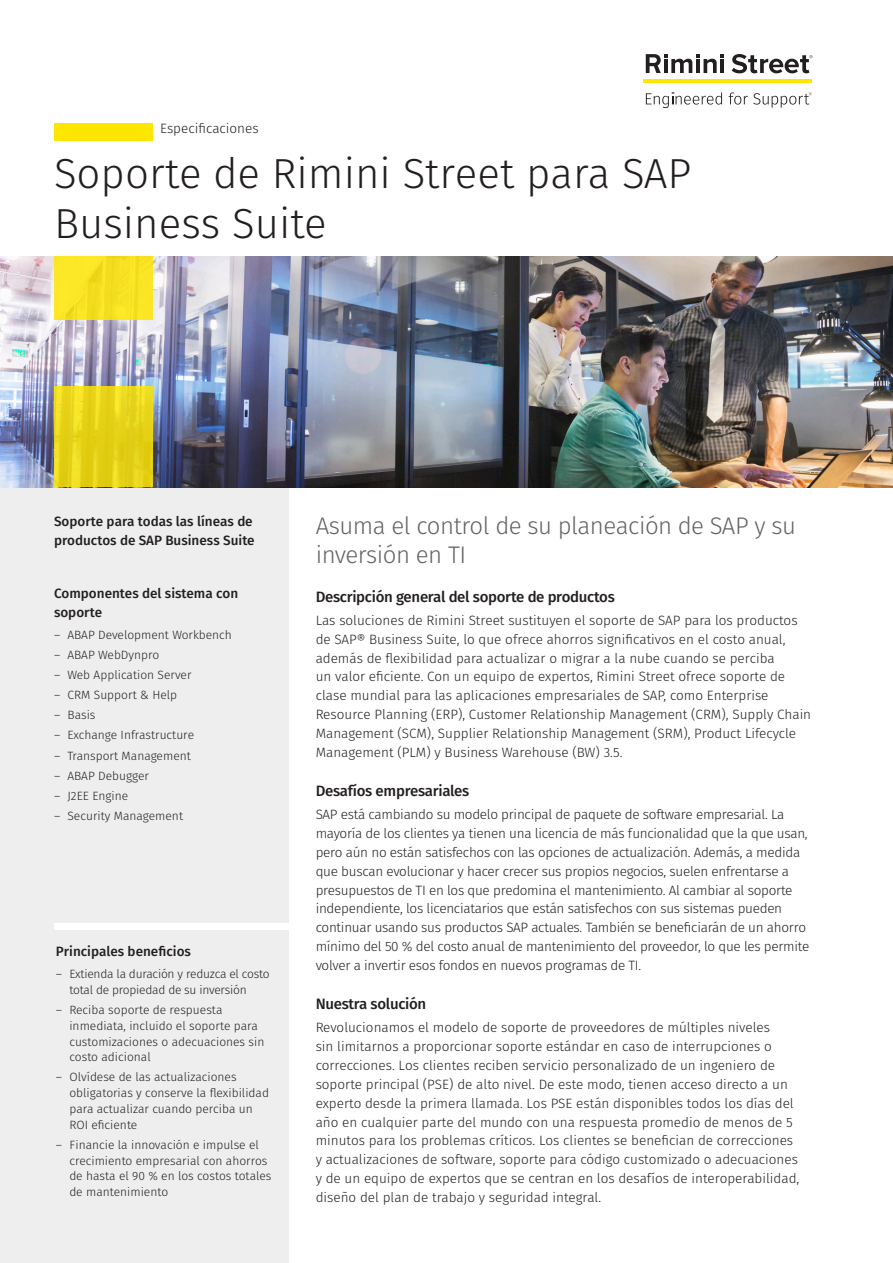
<style>
.page{position:relative;width:893px;height:1263px;background:#fff}
.page>*{position:absolute;margin:0;border:0;box-sizing:border-box;transform-origin:0 0}
.Page_Title{font:300 42px/50.4px "Fira Sans";color:#231f20}
.Intro{font:300 24px/28.8px "Fira Sans";letter-spacing:-.02em;color:#636366}
.Body_Title{font:500 15px "Fira Sans";letter-spacing:-.02em;color:#231f20}
.Body_copy{font:300 13.5px/18.9px "Fira Sans";color:#231f20}
.Body_copy-2{font:300 13.5px/18.9px "Fira Sans";letter-spacing:-.02em;color:#231f20}
.Sidebar_Title{font:500 13.5px/18.9px "Fira Sans";color:#231f20}
.Document_Type_Inform{font:300 13.5px "Fira Sans";color:#231f20}
.t1{font:300 12px/15.8px "Fira Sans";color:#231f20}
.t2{font:300 12px/15.8px "Fira Sans";letter-spacing:-.02em;color:#231f20}
</style>
<div class="page">
<svg style="left:646px;top:54px;width:78px;height:19px"></svg>
<hr style="left:720px;top:59px;width:4px;height:14px;background:#231f20">
<svg style="left:732px;top:54px;width:80px;height:19px"></svg>
<hr style="left:643px;top:79px;width:169px;height:4px;background:#ffe601">
<svg style="left:646px;top:92px;width:76px;height:16px"></svg>
<svg style="left:729px;top:92px;width:82px;height:16px"></svg>
<div style="left:0;top:487px;width:289px;height:776px;background:#eeeeef"></div>
<img style="left:0;top:256px;width:893px;height:231px">
<svg style="left:54px;top:386px;width:98px;height:101px;background:#e7d319"></svg>
<div style="left:54px;top:256px;width:98px;height:64px;background:#fae425"></div>
<div style="left:54px;top:123px;width:98px;height:17px;background:#ffe601"></div>
<div style="left:54px;top:922px;width:235px;height:7px;background:#fff"></div>
<p class="Document_Type_Inform" style="left:160px;top:119px;width:100px">Especificaciones</p>
<p class="Page_Title" style="left:54px;top:148px;width:639px">Soporte de Rimini Street para SAP<br>Business Suite</p>
<p class="Sidebar_Title" style="left:54px;top:512px;width:202px">Soporte para todas las líneas de productos de SAP Business Suite</p>
<p class="Sidebar_Title" style="left:54px;top:583px;width:186px">Componentes del sistema con soporte</p>
<p class="t1" style="left:54px;top:627px;width:179px">― ABAP Development Workbench</p>
<p class="t1" style="left:54px;top:647px;width:107px">― ABAP WebDynpro</p>
<p class="t1" style="left:54px;top:667px;width:139px">― Web Application Server</p>
<p class="t1" style="left:54px;top:687px;width:125px">― CRM Support &amp; Help</p>
<p class="t1" style="left:54px;top:707px;width:43px">― Basis</p>
<p class="t1" style="left:54px;top:727px;width:142px">― Exchange Infrastructure</p>
<p class="t1" style="left:54px;top:747px;width:138px">― Transport Management</p>
<p class="t1" style="left:54px;top:767px;width:96px">― ABAP Debugger</p>
<p class="t1" style="left:54px;top:787px;width:76px">― J2EE Engine</p>
<p class="t1" style="left:54px;top:808px;width:131px">― Security Management</p>
<p class="Sidebar_Title" style="left:56px;top:941px;width:137px">Principales beneficios</p>
<p class="t2" style="left:69px;top:966px;width:202px;text-indent:-14px">― Extienda la duración y reduzca el costo total de propiedad de su inversión</p>
<p class="t1" style="left:69px;top:1002px;width:196px;text-indent:-14px">― Reciba soporte de respuesta inmediata, incluido el soporte para customizaciones o adecuaciones sin costo adicional</p>
<p class="t1" style="left:69px;top:1069px;width:201px;text-indent:-14px">― Olvídese de las actualizaciones obligatorias y conserve la flexibilidad para actualizar cuando perciba un<br>ROI eficiente</p>
<p class="t1" style="left:69px;top:1137px;width:204px;text-indent:-14px">― Financie la innovación e impulse el crecimiento empresarial con ahorros de hasta el 90 % en los costos totales de mantenimiento</p>
<p class="Intro" style="left:316px;top:511px;width:482px">Asuma el control de su planeación de SAP y su inversión en TI</p>
<p class="Body_Title" style="left:316px;top:586px;width:301px">Descripción general del soporte de productos</p>
<p class="Body_copy" style="left:316px;top:610px;width:497px">Las soluciones de Rimini Street sustituyen el soporte de SAP para los productos de SAP® Business Suite, lo que ofrece ahorros significativos en el costo anual, además de flexibilidad para actualizar o migrar a la nube cuando se perciba<br>un valor eficiente. Con un equipo de expertos, Rimini Street ofrece soporte de clase mundial para las aplicaciones empresariales de SAP, como Enterprise Resource Planning (ERP), Customer Relationship Management (CRM), Supply Chain Management (SCM), Supplier Relationship Management (SRM), Product Lifecycle Management (PLM) y Business Warehouse (BW) 3.5.</p>
<p class="Body_Title" style="left:316px;top:780px;width:155px">Desafíos empresariales</p>
<p class="Body_copy-2" style="left:316px;top:805px;width:495px">SAP está cambiando su modelo principal de paquete de software empresarial. La mayoría de los clientes ya tienen una licencia de más funcionalidad que la que usan, pero aún no están satisfechos con las opciones de actualización. Además, a medida que buscan evolucionar y hacer crecer sus propios negocios, suelen enfrentarse a presupuestos de TI en los que predomina el mantenimiento. Al cambiar al soporte independiente, los licenciatarios que están satisfechos con sus sistemas pueden continuar usando sus productos SAP actuales. También se beneficiarán de un ahorro mínimo del 50 % del costo anual de mantenimiento del proveedor, lo que les permite volver a invertir esos fondos en nuevos programas de TI.</p>
<p class="Body_Title" style="left:316px;top:993px;width:112px">Nuestra solución</p>
<p class="Body_copy" style="left:316px;top:1018px;width:485px">Revolucionamos el modelo de soporte de proveedores de múltiples niveles<br>sin limitarnos a proporcionar soporte estándar en caso de interrupciones o correcciones. Los clientes reciben servicio personalizado de un ingeniero de soporte principal (PSE) de alto nivel. De este modo, tienen acceso directo a un experto desde la primera llamada. Los PSE están disponibles todos los días del año en cualquier parte del mundo con una respuesta promedio de menos de 5 minutos para los problemas críticos. Los clientes se benefician de correcciones y actualizaciones de software, soporte para código customizado o adecuaciones y de un equipo de expertos que se centran en los desafíos de interoperabilidad, diseño del plan de trabajo y seguridad integral.</p>
</div>
